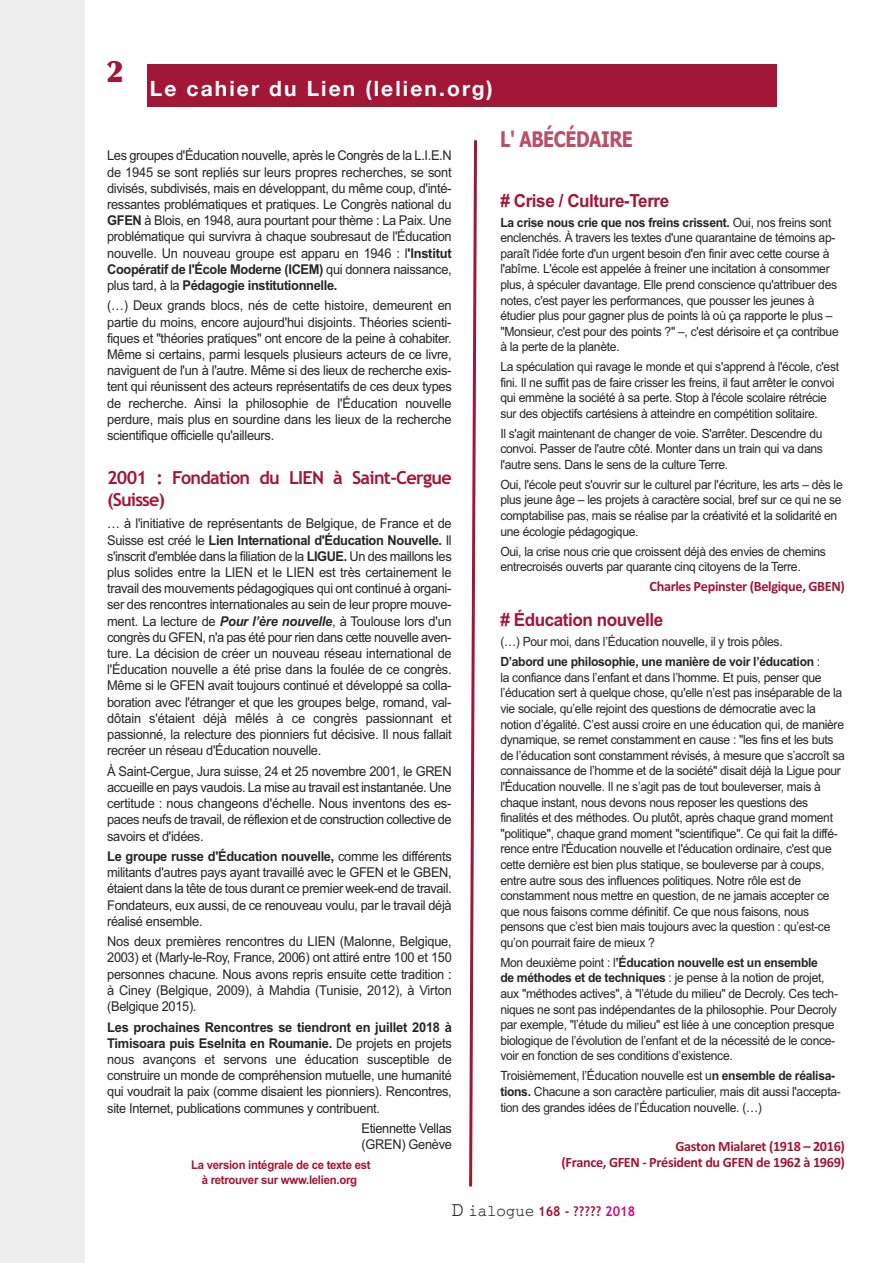
<style>
.page{position:relative;width:893px;height:1263px;background:#fff}
.page>*{position:absolute;margin:0;border:0;box-sizing:border-box;transform-origin:0 0}
.t1{font:900 30px "Optima";color:#a21636;scale:.95 1}
.t2{font:700 21.6px "Tahoma";letter-spacing:-.025em;color:#b95068;scale:.83 1}
.t3{font:700 21px "Helvetica Neue";letter-spacing:.1em;color:#fff}
.t4{font:700 18px/21.6px "Trebuchet MS";letter-spacing:-.04em;color:#a21636}
.t5{font:700 18px "Arial";letter-spacing:-.025em;color:#a21636;scale:.95 1}
.t6{font:700 14.25px/15.6px "Calibri";letter-spacing:-.025em;color:#a21636;text-align:right}
.t7{font:13.5px/16.2px "Arial";letter-spacing:-.025em;color:#272526;text-align:justify;scale:.95 1}
.t8{font:700 13.5px "Trebuchet MS";color:#a21636;scale:.95 1}
.t9{font:12.75px/15.6px "Arial";letter-spacing:-.025em;color:#272526;scale:.95 1}
.t10{font:700 12px/15.5px "Arial";letter-spacing:-.025em;color:#a21636;text-align:center;scale:.95 1}
.s1{font-weight:700}
.s2{font-weight:700;font-style:italic}
.s3{font-family:"Courier";font-weight:400;font-size:21px;color:#272526}
.s4{font-family:"Courier";font-weight:400;font-size:16.5px;color:#272526}
.s5{color:#c90b88}
</style>
<div class="page">
<div style="left:147px;top:64px;width:629px;height:42px;background:#a21636"></div>
<div style="left:0;top:0;width:85px;height:1263px;background:#eee"></div>
<svg style="left:469px;top:140px;width:8px;height:1047px"></svg>
<h1 class="t1" style="left:107px;top:53px;width:19px">2</h1>
<h3 class="t3" style="left:150px;top:76px;width:344px">Le cahier du Lien (lelien.org)</h3>
<p class="t7" style="left:107px;top:148px;width:364px">Les groupes d'Éducation nouvelle, après le Congrès de la L.I.E.N de 1945 se sont repliés sur leurs propres recherches, se sont divisés, subdivisés, mais en développant, du même coup, d'inté&shy;ressantes problématiques et pratiques. Le Congrès national du <span class="s1">GFEN</span> à Blois, en 1948, aura pourtant pour thème : La Paix. Une problématique qui survivra à chaque soubresaut de l'Éducation nouvelle. Un nouveau groupe est apparu en 1946 : l<span class="s1">'Institut Coopératif de l'École Moderne (ICEM)</span> qui donnera naissance, plus tard, à la <span class="s1">Pédagogie institutionnelle.</span></p>
<p class="t7" style="left:107px;top:298px;width:364px">(…) Deux grands blocs, nés de cette histoire, demeurent en partie du moins, encore aujourd'hui disjoints. Théories scienti&shy;fiques et "théories pratiques" ont encore de la peine à cohabiter.<br>Même si certains, parmi lesquels plusieurs acteurs de ce livre, naviguent de l'un à l'autre. Même si des lieux de recherche exis&shy;tent qui réunissent des acteurs représentatifs de ces deux types de recherche. Ainsi la philosophie de l'Éducation nouvelle perdure, mais plus en sourdine dans les lieux de la recherche scientifique officielle qu'ailleurs.</p>
<h3 class="t4" style="left:107px;top:467px;width:346px">2001 : Fondation du LIEN à Saint-Cergue (Suisse)</h3>
<p class="t7" style="left:107px;top:516px;width:364px">… à l'initiative de représentants de Belgique, de France et de Suisse est créé le <span class="s1">Lien International d'Éducation Nouvelle.</span> Il s'inscrit d'emblée dans la filiation de la <span class="s1">LIGUE.</span> Un des maillons les plus solides entre la LIEN et le LIEN est très certainement le travail des mouvements pédagogiques qui ont continué à organi&shy;ser des rencontres internationales au sein de leur propre mouve&shy;ment. La lecture de <span class="s2">Pour l’ère nouvelle</span>, à Toulouse lors d'un congrès du GFEN, n'a pas été pour rien dans cette nouvelle aven&shy;ture. La décision de créer un nouveau réseau international de l'Éducation nouvelle a été prise dans la foulée de ce congrès.<br>Même si le GFEN avait toujours continué et développé sa colla&shy;boration avec l'étranger et que les groupes belge, romand, val&shy;dôtain s'étaient déjà mêlés à ce congrès passionnant et passionné, la relecture des pionniers fut décisive. Il nous fallait recréer un réseau d'Éducation nouvelle.</p>
<p class="t7" style="left:107px;top:763px;width:364px">À Saint-Cergue, Jura suisse, 24 et 25 novembre 2001, le GREN accueille en pays vaudois. La mise au travail est instantanée. Une certitude : nous changeons d'échelle. Nous inventons des es&shy;paces neufs de travail, de réflexion et de construction collective de savoirs et d'idées.</p>
<p class="t7" style="left:107px;top:848px;width:364px"><span class="s1">Le groupe russe d'Éducation nouvelle,</span> comme les différents militants d'autres pays ayant travaillé avec le GFEN et le GBEN, étaient dans la tête de tous durant ce premier week-end de travail.<br>Fondateurs, eux aussi, de ce renouveau voulu, par le travail déjà réalisé ensemble.</p>
<p class="t7" style="left:107px;top:933px;width:364px">Nos deux premières rencontres du LIEN (Malonne, Belgique, 2003) et (Marly-le-Roy, France, 2006) ont attiré entre 100 et 150 personnes chacune. Nous avons repris ensuite cette tradition : à Ciney (Belgique, 2009), à Mahdia (Tunisie, 2012), à Virton (Belgique 2015).</p>
<p class="t7" style="left:107px;top:1019px;width:364px"><span class="s1">Les prochaines Rencontres se tiendront en juillet 2018 à Timisoara puis Eselnita en Roumanie.</span> De projets en projets nous avançons et servons une éducation susceptible de construire un monde de compréhension mutuelle, une humanité qui voudrait la paix (comme disaient les pionniers). Rencontres, site Internet, publications communes y contribuent.</p>
<p class="t7" style="left:361px;top:1120px;width:97px">Etiennette Vellas (GREN) Genève</p>
<p class="t10" style="left:191px;top:1157px;width:190px">La version intégrale de ce texte est à retrouver sur www.lelien.org</p>
<h2 class="t2" style="left:500px;top:127px;width:161px">L' ABÉCÉDAIRE</h2>
<h3 class="t5" style="left:500px;top:190px;width:179px"># Crise / Culture-Terre</h3>
<p class="t9" style="left:500px;top:214px;width:358px"><span class="s1">La crise nous crie que nos freins crissent.</span> Oui, nos freins sont enclenchés. À travers les textes d'une quarantaine de témoins ap&shy;paraît l'idée forte d'un urgent besoin d'en finir avec cette course à l'abîme. L'école est appelée à freiner une incitation à consommer plus, à spéculer davantage. Elle prend conscience qu'attribuer des notes, c'est payer les performances, que pousser les jeunes à étudier plus pour gagner plus de points là où ça rapporte le plus – "Monsieur, c'est pour des points ?" –, c'est dérisoire et ça contribue à la perte de la planète.</p>
<p class="t9" style="left:500px;top:359px;width:358px">La spéculation qui ravage le monde et qui s'apprend à l'école, c'est fini. Il ne suffit pas de faire crisser les freins, il faut arrêter le convoi qui emmène la société à sa perte. Stop à l'école scolaire rétrécie sur des objectifs cartésiens à atteindre en compétition solitaire.</p>
<p class="t9" style="left:500px;top:426px;width:341px;text-align:justify">Il s'agit maintenant de changer de voie. S'arrêter. Descendre du convoi. Passer de l'autre côté. Monter dans un train qui va dans l'autre sens. Dans le sens de la culture Terre.</p>
<p class="t9" style="left:500px;top:477px;width:362px">Oui, l'école peut s'ouvrir sur le culturel par l'écriture, les arts – dès le plus jeune âge – les projets à caractère social, bref sur ce qui ne se comptabilise pas, mais se réalise par la créativité et la solidarité en une écologie pédagogique.</p>
<p class="t9" style="left:500px;top:543px;width:344px">Oui, la crise nous crie que croissent déjà des envies de chemins entrecroisés ouverts par quarante cinq citoyens de la Terre.</p>
<p class="t6" style="left:650px;top:578px;width:197px">Charles Pepinster (Belgique, GBEN)</p>
<h3 class="t5" style="left:500px;top:610px;width:173px"># Éducation nouvelle</h3>
<p class="t9" style="left:500px;top:632px;width:338px;line-height:19.8px">(…) Pour moi, dans l’Éducation nouvelle, il y trois pôles.<br><span class="s1">D’abord une philosophie, une manière de voir l’éducation</span> :</p>
<p class="t9" style="left:500px;top:669px;width:364px">la confiance dans l’enfant et dans l’homme. Et puis, penser que l’éducation sert à quelque chose, qu'elle n’est pas inséparable de la vie sociale, qu’elle rejoint des questions de démocratie avec la notion d’égalité. C’est aussi croire en une éducation qui, de manière dynamique, se remet constamment en cause : "les fins et les buts de l’éducation sont constamment révisés, à mesure que s’accroît sa connaissance de l’homme et de la société" disait déjà la Ligue pour l'Éducation nouvelle. Il ne s’agit pas de tout bouleverser, mais à chaque instant, nous devons nous reposer les questions des finalités et des méthodes. Ou plutôt, après chaque grand moment "politique", chaque grand moment "scientifique". Ce qui fait la diffé&shy;rence entre l'Éducation nouvelle et l'éducation ordinaire, c'est que cette dernière est bien plus statique, se bouleverse par à coups, entre autre sous des influences politiques. Notre rôle est de constamment nous mettre en question, de ne jamais accepter ce que nous faisons comme définitif. Ce que nous faisons, nous pensons que c’est bien mais toujours avec la question : qu’est-ce qu’on pourrait faire de mieux ?</p>
<p class="t9" style="left:500px;top:955px;width:357px">Mon deuxième point : l<span class="s1">’Éducation nouvelle est un ensemble<br>de méthodes et de techniques</span> : je pense à la notion de projet, aux "méthodes actives", à "l’étude du milieu" de Decroly. Ces tech&shy;niques ne sont pas indépendantes de la philosophie. Pour Decroly par exemple, "l’étude du milieu" est liée à une conception presque biologique de l’évolution de l’enfant et de la nécessité de le conce&shy;voir en fonction de ses conditions d’existence.</p>
<p class="t9" style="left:500px;top:1068px;width:360px">Troisièmement, l’Éducation nouvelle est u<span class="s1">n ensemble de réalisa&shy;tions.</span> Chacune a son caractère particulier, mais dit aussi l'accepta&shy;tion des grandes idées de l’Éducation nouvelle. (…)</p>
<p class="t6" style="left:561px;top:1138px;width:285px">Gaston Mialaret (1918 – 2016)<br>(France, GFEN - Président du GFEN de 1962 à 1969)</p>
<p class="t8" style="left:452px;top:1203px;width:195px"><span class="s3">D</span> <span class="s4">ialogue</span> 168 - ????? <span class="s5">2018</span></p>
</div>
